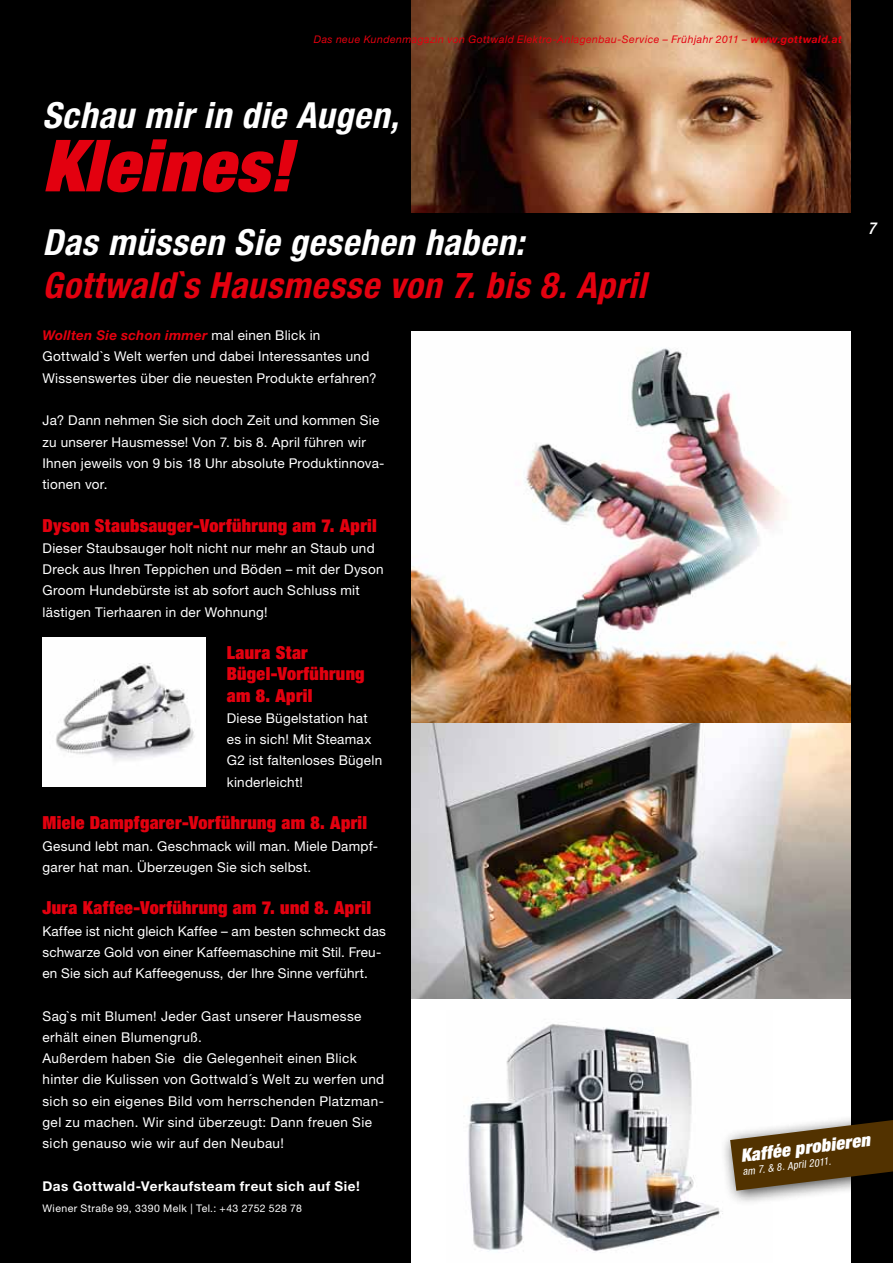
<style>
.page{position:relative;width:893px;height:1263px;background:#000}
.page>*{position:absolute;margin:0;border:0;box-sizing:border-box;transform-origin:0 0}
.t1{font:italic 900 expanded 72px "Helvetica Neue";letter-spacing:.02em;color:#e3000f}
.t2{font:italic 700 condensed 36px "Helvetica Neue";letter-spacing:.02em;color:#fff}
.t3{font:italic 700 condensed 36px "Helvetica Neue";letter-spacing:.02em;color:#e3000f}
.t4{font:900 expanded 18px/21.3px "Helvetica Neue";letter-spacing:.02em;color:#e3000f}
.t5{font:italic 900 expanded 18px "Helvetica Neue";color:#fff}
.t6{font:italic 500 condensed 16.5px "Helvetica Neue";color:#fff}
.t7{font:13.5px/21.3px "Helvetica Neue";letter-spacing:.02em;color:#fff}
.t8{font:700 13.5px "Helvetica Neue";letter-spacing:.04em;color:#fff}
.t9{font:italic 10.5px "Helvetica Neue";letter-spacing:.04em;color:#e3000f}
.t10{font:10.5px "Helvetica Neue";letter-spacing:.04em;color:#fff}
.t11{font:italic condensed 10.5px "Helvetica Neue";color:#fff}
.s1{font-weight:700}
.s2{font-weight:700;font-style:italic;color:#e3000f}
</style>
<div class="page">
<img style="left:411px;top:332px;width:439px;height:667px">
<img style="left:411px;top:0;width:439px;height:213px">
<div style="left:411px;top:999px;width:439px;height:264px;background:#fff"></div>
<img style="left:468px;top:1024px;width:255px;height:228px">
<img style="left:43px;top:638px;width:163px;height:149px">
<div style="left:720px;top:1098px;width:173px;height:109px;background:#000;opacity:.75"></div>
<svg style="left:730px;top:1120px;width:163px;height:71px;background:#69522f"></svg>
<p class="t9" style="left:314px;top:32px;width:530px">Das neue Kundenmagazin von Gottwald Elektro-Anlagenbau-Service – Frühjahr 2011 – <span class="s1">www.gottwald.at</span></p>
<h2 class="t2" style="left:43px;top:93px;width:358px">Schau mir in die Augen,</h2>
<h1 class="t1" style="left:43px;top:120px;width:251px">Kleines!</h1>
<h2 class="t2" style="left:43px;top:221px;width:483px">Das müssen Sie gesehen haben:</h2>
<h2 class="t3" style="left:43px;top:263px;width:605px">Gottwald`s Hausmesse von 7. bis 8. April</h2>
<p class="t6" style="left:868px;top:218px;width:9px">7</p>
<p class="t7" style="left:43px;top:325px;width:336px"><span class="s2">Wollten Sie schon immer</span> mal einen Blick in<br>Gottwald`s Welt werfen und dabei Interessantes und<br>Wissenswertes über die neuesten Produkte erfahren?</p>
<p class="t7" style="left:43px;top:410px;width:343px">Ja? Dann nehmen Sie sich doch Zeit und kommen Sie zu unserer Hausmesse! Von 7. bis 8. April führen wir Ihnen jeweils von 9 bis 18 Uhr absolute Produktinnova&shy;tionen vor.</p>
<h3 class="t4" style="left:43px;top:514px;width:336px">Dyson Staubsauger-Vorführung am 7. April</h3>
<p class="t7" style="left:43px;top:537px;width:342px">Dieser Staubsauger holt nicht nur mehr an Staub und Dreck aus Ihren Teppichen und Böden – mit der Dyson Groom Hundebürste ist ab sofort auch Schluss mit lästigen Tierhaaren in der Wohnung!</p>
<h3 class="t4" style="left:227px;top:642px;width:139px">Laura Star<br>Bügel-Vorführung am 8. April</h3>
<p class="t7" style="left:227px;top:707px;width:157px">Diese Bügelstation hat es in sich! Mit Steamax<br>G2 ist faltenloses Bügeln kinderleicht!</p>
<h3 class="t4" style="left:43px;top:812px;width:326px">Miele Dampfgarer-Vorführung am 8. April</h3>
<p class="t7" style="left:43px;top:835px;width:337px">Gesund lebt man. Geschmack will man. Miele Dampf&shy;garer hat man. Überzeugen Sie sich selbst.</p>
<h3 class="t4" style="left:43px;top:897px;width:330px">Jura Kaffee-Vorführung am 7. und 8. April</h3>
<p class="t7" style="left:43px;top:920px;width:345px">Kaffee ist nicht gleich Kaffee – am besten schmeckt das schwarze Gold von einer Kaffeemaschine mit Stil. Freu&shy;en Sie sich auf Kaffeegenuss, der Ihre Sinne verführt.</p>
<p class="t7" style="left:43px;top:1005px;width:343px">Sag`s mit Blumen! Jeder Gast unserer Hausmesse erhält einen Blumengruß.<br>Außerdem haben Sie die Gelegenheit einen Blick hinter die Kulissen von Gottwald´s Welt zu werfen und sich so ein eigenes Bild vom herrschenden Platzman&shy;gel zu machen. Wir sind überzeugt: Dann freuen Sie sich genauso wie wir auf den Neubau!</p>
<p class="t8" style="left:43px;top:1177px;width:319px">Das Gottwald-Verkaufsteam freut sich auf Sie!</p>
<p class="t10" style="left:43px;top:1202px;width:261px">Wiener Straße 99, 3390 Melk | Tel.: +43 2752 528 78</p>
<h3 class="t5" style="left:739px;top:1144px;width:131px;rotate:-7deg">Kaffée probieren</h3>
<p class="t11" style="left:742px;top:1165px;width:90px;rotate:-7deg">am 7. &amp; 8. April 2011.</p>
</div>
